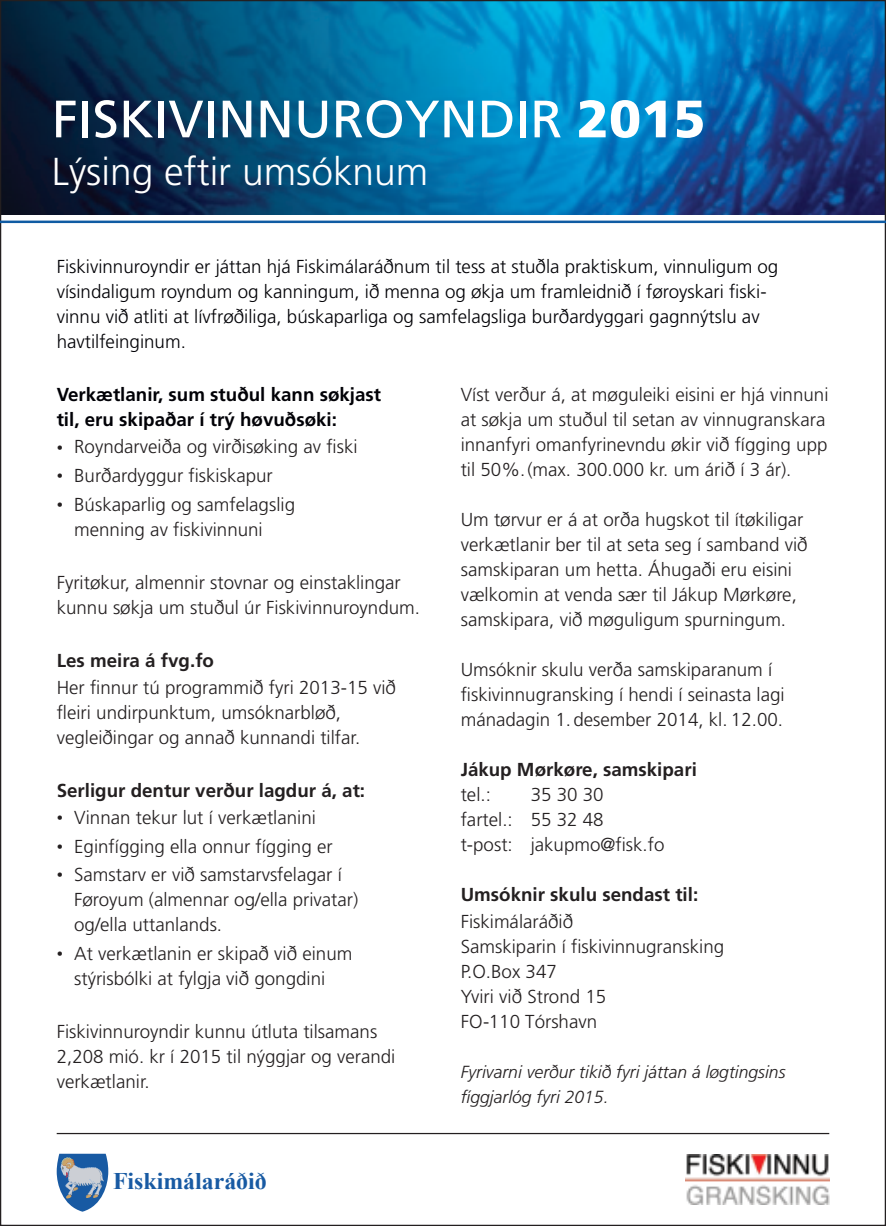
<style>
.page{position:relative;width:886px;height:1226px;background:#fff}
.page>*{position:absolute;margin:0;border:0;box-sizing:border-box;transform-origin:0 0}
.t1{font:52.5px "Frutiger";color:#fff}
.t2{font:300 39px "Frutiger";color:#fff}
.t3{font:700 23.75px "Times New Roman";color:#185aa3}
.t4{font:300 18.75px/25px "Frutiger";color:#231f20}
.t5{font:300 18.75px/25px "Frutiger";color:#000005}
.t6{font:700 18.75px "Frutiger";color:#231f20}
.t7{font:700 18.75px/25px "Frutiger";color:#000006}
.t8{font:italic 300 17.5px/25px "Frutiger";color:#231f20}
.s1{font-weight:900}
.s2{font-weight:400;font-size:12.5px}
</style>
<div class="page">
<img style="left:2px;top:2px;width:882px;height:212px">
<svg style="left:57px;top:1154px;width:52px;height:58px"></svg>
<hr style="left:57px;top:1133px;width:772px;height:1px;background:#231f20">
<img style="left:685px;top:1155px;width:144px;height:50px">
<hr style="left:0;top:221px;width:886px;height:2px;background:#0f5ba3">
<h1 class="t1" style="left:52px;top:88px;width:655px">FISKIVINNUROYNDIR <span class="s1">2015</span></h1>
<h2 class="t2" style="left:52px;top:149px;width:378px">Lýsing eftir umsóknum</h2>
<p class="t5" style="left:57px;top:254px;width:723px">Fiskivinnuroyndir er játtan hjá Fiskimálaráðnum til tess at stuðla praktiskum, vinnuligum og vísindaligum royndum og kanningum, ið menna og økja um framleidnið í føroyskari fiski&shy;vinnu við atliti at lívfrøðiliga, búskaparliga og samfelagsliga burðardyggari gagnnýtslu av havtilfeinginum.</p>
<p class="t7" style="left:57px;top:382px;width:326px">Verkætlanir, sum stuðul kann søkjast til, eru skipaðar í trý høvuðsøki:</p>
<p class="t4" style="left:57px;top:434px;width:302px"><span class="s2">•</span> Royndarveiða og virðisøking av fiski</p>
<p class="t4" style="left:57px;top:463px;width:218px"><span class="s2">•</span> Burðardyggur fiskiskapur</p>
<p class="t4" style="left:74px;top:492px;width:222px;text-indent:-18px"><span class="s2">•</span> Búskaparlig og samfelagslig menning av fiskivinnuni</p>
<p class="t4" style="left:57px;top:570px;width:365px">Fyritøkur, almennir stovnar og einstaklingar kunnu søkja um stuðul úr Fiskivinnuroyndum.</p>
<p class="t6" style="left:57px;top:649px;width:159px">Les meira á fvg.fo</p>
<p class="t4" style="left:57px;top:675px;width:341px">Her finnur tú programmið fyri 2013-15 við fleiri undirpunktum, umsóknarbløð, vegleiðingar og annað kunnandi tilfar.</p>
<p class="t6" style="left:57px;top:779px;width:310px">Serligur dentur verður lagdur á, at:</p>
<p class="t4" style="left:57px;top:805px;width:261px"><span class="s2">•</span> Vinnan tekur lut í verkætlanini</p>
<p class="t4" style="left:57px;top:834px;width:277px"><span class="s2">•</span> Eginfígging ella onnur fígging er</p>
<p class="t4" style="left:74px;top:862px;width:286px;text-indent:-18px"><span class="s2">•</span> Samstarv er við samstarvsfelagar í<br>Føroyum (almennar og/ella privatar) og/ella uttanlands.</p>
<p class="t4" style="left:57px;top:941px;width:297px;text-align:center"><span class="s2">•</span> At verkætlanin er skipað við einum stýrisbólki at fylgja við gongdini</p>
<p class="t4" style="left:57px;top:1019px;width:340px">Fiskivinnuroyndir kunnu útluta tilsamans<br>2,208 mió. kr í 2015 til nýggjar og verandi verkætlanir.</p>
<p class="t4" style="left:461px;top:382px;width:369px">Víst verður á, at møguleiki eisini er hjá vinnuni at søkja um stuðul til setan av vinnugranskara innanfyri omanfyrinevndu økir við fígging upp til 50%. (max. 300.000 kr. um árið í 3 ár).</p>
<p class="t4" style="left:461px;top:507px;width:348px">Um tørvur er á at orða hugskot til ítøkiligar verkætlanir ber til at seta seg í samband við samskiparan um hetta. Áhugaði eru eisini vælkomin at venda sær til Jákup Mørkøre, samskipara, við møguligum spurningum.</p>
<p class="t4" style="left:461px;top:657px;width:326px">Umsóknir skulu verða samskiparanum í fiskivinnugransking í hendi í seinasta lagi mánadagin 1. desember 2014, kl. 12.00.</p>
<p class="t6" style="left:461px;top:758px;width:238px">Jákup Mørkøre, samskipari</p>
<p class="t4" style="left:461px;top:782px;width:32px">tel.:</p>
<p class="t4" style="left:461px;top:782px;width:205px;text-indent:70px">35 30 30<br>fartel.: 55 32 48<br>t-post: jakupmo@fisk.fo</p>
<p class="t6" style="left:461px;top:883px;width:239px">Umsóknir skulu sendast til:</p>
<p class="t4" style="left:461px;top:909px;width:265px">Fiskimálaráðið<br>Samskiparin í fiskivinnugransking<br>P.O.Box 347<br>Yviri við Strond 15<br>FO-110 Tórshavn</p>
<p class="t8" style="left:461px;top:1060px;width:326px">Fyrivarni verður tikið fyri játtan á løgtingsins fíggjarlóg fyri 2015.</p>
<p class="t3" style="left:113px;top:1165px;width:155px">Fiskimálaráðið</p>
</div>
